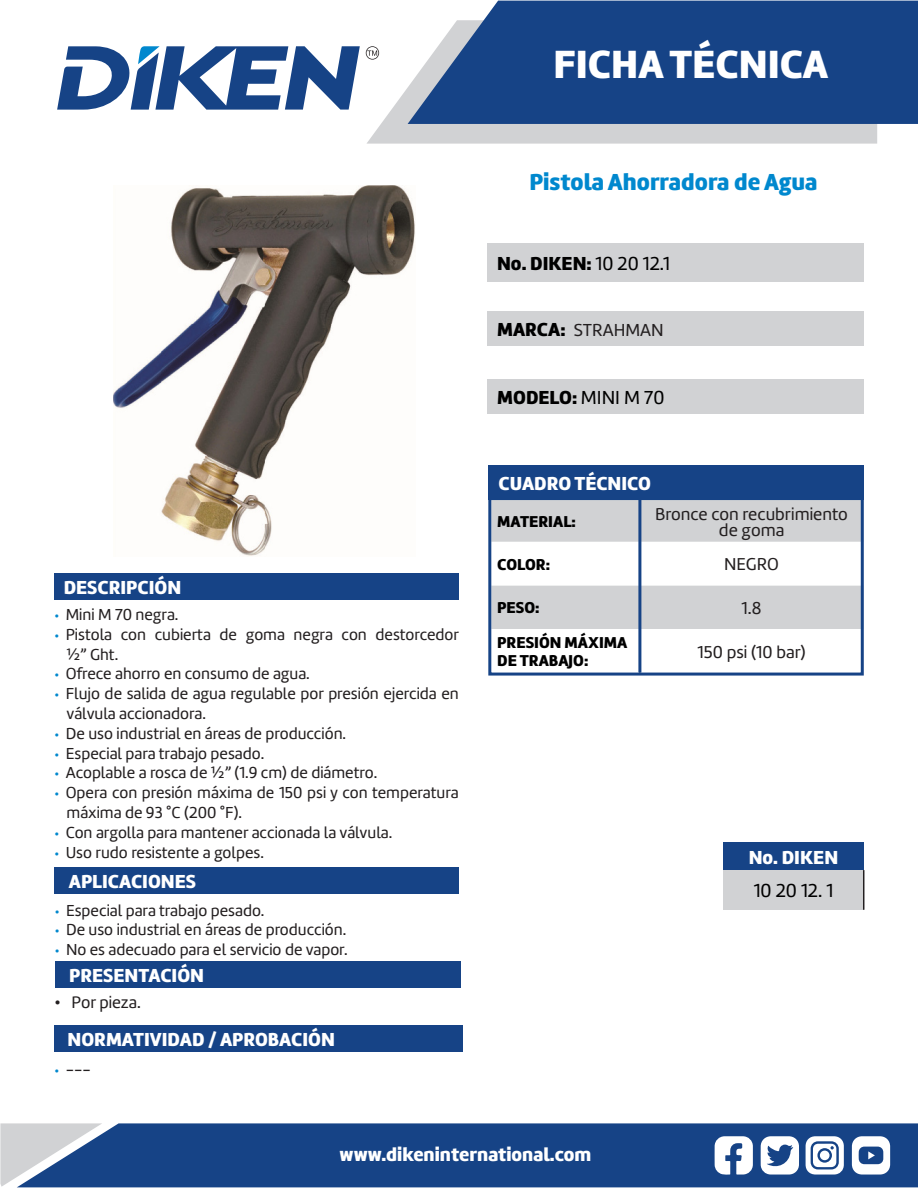
<style>
.page{position:relative;width:918px;height:1188px;background:#fff}
.page>*{position:absolute;margin:0;border:0;box-sizing:border-box;transform-origin:0 0}
.t1{font:40.8px "Amelia Basic Black";color:#fff}
.t2{font:24px "Amelia Basic Black";color:#0088ce}
.t3{font:19.5px "Amelia Basic Black";color:#fff}
.t4{font:19.5px "Amelia Basic Black";color:#000}
.t5{font:19.5px "Amelia Basic";color:#000}
.t6{font:18px "Amelia Basic";color:#231f20}
.t7{font:17.85px/16.4px "Amelia Basic";color:#231f20;text-align:center}
.t8{font:17.25px "Amelia Basic";color:#231f20}
.t9{font:16.5px/19.8px "Amelia Basic";color:#231f20}
.t10{font:16.35px/17.9px "Amelia Basic Black";color:#000}
.s1{font-family:"Amelia Basic"}
.s2{font-family:"Amelia Basic Black";font-size:19.5px;color:#000}
.s3{font-family:"Futura BT";font-size:10.5px;color:#0088ce}
</style>
<div class="page">
<svg style="left:367px;top:52px;width:510px;height:92px;fill:#d1d2d4"></svg>
<svg style="left:57px;top:46px;width:303px;height:64px"></svg>
<svg style="left:366px;top:46px;width:13px;height:14px"></svg>
<svg style="left:408px;top:1px;width:510px;height:123px;background:#2b5490"></svg>
<div style="left:102px;top:1123px;width:816px;height:64px;background:#164386"></div>
<svg style="left:0;top:1123px;width:102px;height:64px;background:#97a7bf"></svg>
<svg style="left:715px;top:1136px;width:38px;height:39px"></svg>
<svg style="left:761px;top:1136px;width:38px;height:39px"></svg>
<svg style="left:852px;top:1136px;width:38px;height:39px"></svg>
<svg style="left:806px;top:1136px;width:38px;height:39px"></svg>
<div style="left:820px;top:1151px;width:10px;height:9px;background:#fff;border-radius:50%"></div>
<div style="left:54px;top:1026px;width:408px;height:26px;background:#164386"></div>
<div style="left:56px;top:962px;width:405px;height:26px;background:#164386"></div>
<div style="left:54px;top:867px;width:405px;height:27px;background:#164386"></div>
<div style="left:54px;top:574px;width:405px;height:26px;background:#164386"></div>
<div style="left:489px;top:466px;width:375px;height:34px;background:#164386"></div>
<div style="left:487px;top:244px;width:377px;height:38px;background:#d1d2d4"></div>
<div style="left:487px;top:312px;width:377px;height:34px;background:#d1d2d4"></div>
<div style="left:487px;top:379px;width:377px;height:34px;background:#d1d2d4"></div>
<div style="left:492px;top:501px;width:368px;height:41px;background:#d1d2d4"></div>
<svg style="left:492px;top:542px;width:368px;height:130px"></svg>
<div style="left:488px;top:497px;width:376px;height:179px;border:3px solid #164386"></div>
<hr style="left:638px;top:500px;width:3px;height:173px;background:#164386">
<div style="left:723px;top:843px;width:141px;height:27px;background:#164386"></div>
<div style="left:723px;top:870px;width:141px;height:40px;background:#d1d2d4"></div>
<hr style="left:863px;top:870px;width:1px;height:40px;background:#231f20">
<img style="left:114px;top:186px;width:301px;height:370px">
<h1 class="t1" style="left:553px;top:40px;width:276px">FICHA TÉCNICA</h1>
<p class="t2" style="left:530px;top:167px;width:290px">Pistola Ahorradora de Agua</p>
<p class="t4" style="left:497px;top:252px;width:174px">No. DIKEN: <span class="s1">10 20 12.1</span></p>
<p class="t6" style="left:497px;top:320px;width:168px"><span class="s2">MARCA:</span> STRAHMAN</p>
<p class="t4" style="left:497px;top:385px;width:169px">MODELO: <span class="s1">MINI M 70</span></p>
<p class="t3" style="left:64px;top:576px;width:119px">DESCRIPCIÓN</p>
<p class="t9" style="left:54px;top:605px;width:126px"><span class="s3">•</span> Mini M 70 negra.</p>
<p class="t9" style="left:67px;top:624px;width:394px;text-indent:-13px"><span class="s3">•</span> Pistola con cubierta de goma negra con destorcedor ¾” Ght.</p>
<p class="t9" style="left:54px;top:664px;width:258px"><span class="s3">•</span> Ofrece ahorro en consumo de agua.</p>
<p class="t9" style="left:67px;top:684px;width:394px;text-indent:-13px"><span class="s3">•</span> Flujo de salida de agua regulable por presión ejercida en válvula accionadora.</p>
<p class="t9" style="left:54px;top:723px;width:294px"><span class="s3">•</span> De uso industrial en áreas de producción.</p>
<p class="t9" style="left:54px;top:743px;width:212px"><span class="s3">•</span> Especial para trabajo pesado.</p>
<p class="t9" style="left:54px;top:763px;width:325px"><span class="s3">•</span> Acoplable a rosca de ¾” (1.9 cm) de diámetro.</p>
<p class="t9" style="left:67px;top:783px;width:394px;text-indent:-13px"><span class="s3">•</span> Opera con presión máxima de 150 psi y con temperatura máxima de 93 °C (200 °F).</p>
<p class="t9" style="left:54px;top:822px;width:340px"><span class="s3">•</span> Con argolla para mantener accionada la válvula.</p>
<p class="t9" style="left:54px;top:842px;width:212px"><span class="s3">•</span> Uso rudo resistente a golpes.</p>
<p class="t3" style="left:69px;top:870px;width:129px">APLICACIONES</p>
<p class="t9" style="left:54px;top:900px;width:212px"><span class="s3">•</span> Especial para trabajo pesado.</p>
<p class="t9" style="left:54px;top:920px;width:294px"><span class="s3">•</span> De uso industrial en áreas de producción.</p>
<p class="t9" style="left:54px;top:940px;width:295px"><span class="s3">•</span> No es adecuado para el servicio de vapor.</p>
<p class="t8" style="left:55px;top:992px;width:88px">• Por pieza.</p>
<p class="t3" style="left:69px;top:964px;width:136px">PRESENTACIÓN</p>
<p class="t3" style="left:67px;top:1028px;width:269px">NORMATIVIDAD / APROBACIÓN</p>
<p class="t9" style="left:54px;top:1059px;width:39px"><span class="s3">•</span> ---</p>
<p class="t3" style="left:499px;top:472px;width:154px">CUADRO TÉCNICO</p>
<p class="t10" style="left:497px;top:513px;width:80px">MATERIAL:</p>
<p class="t7" style="left:655px;top:506px;width:194px">Bronce con recubrimiento de goma</p>
<p class="t10" style="left:497px;top:556px;width:54px">COLOR:</p>
<p class="t7" style="left:724px;top:556px;width:56px">NEGRO</p>
<p class="t10" style="left:497px;top:599px;width:44px">PESO:</p>
<p class="t7" style="left:742px;top:600px;width:21px">1.8</p>
<p class="t10" style="left:497px;top:634px;width:132px">PRESIÓN MÁXIMA<br>DE TRABAJO:</p>
<p class="t7" style="left:698px;top:644px;width:110px">150 psi (10 bar)</p>
<p class="t3" style="left:749px;top:845px;width:91px">No. DIKEN</p>
<p class="t5" style="left:754px;top:880px;width:81px">10 20 12. 1</p>
<p class="t3" style="left:340px;top:1143px;width:253px">www.dikeninternational.com</p>
</div>
